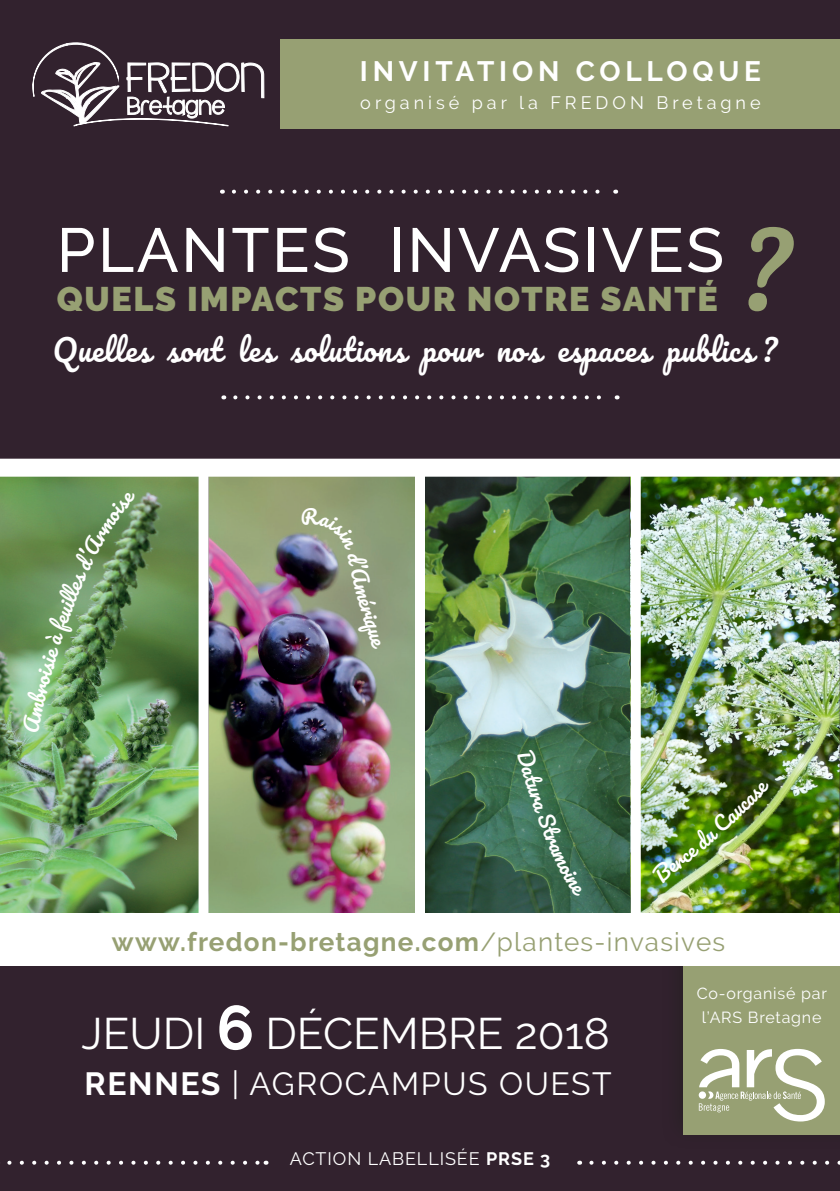
<style>
.page{position:relative;width:840px;height:1191px;background:#fff}
.page>*{position:absolute;margin:0;border:0;box-sizing:border-box;transform-origin:0 0}
.t1{font:500 62px "Raleway";letter-spacing:.04em;color:#fff}
.t2{font:44px "Raleway";color:#fff}
.t3{font:900 34px "Raleway";letter-spacing:.05em;color:#97a073}
.t4{font:32px "Raleway";letter-spacing:.05em;color:#fff}
.t5{font:30px "Pacifico";letter-spacing:.02em;color:#fff}
.t6{font:700 28px "Raleway";letter-spacing:.17em;color:#fff}
.t7{font:700 26px "Raleway";letter-spacing:.05em;color:#97a073}
.t8{font:18px "Raleway";letter-spacing:.05em;color:#fff}
.t9{font:16px/24px "Raleway";letter-spacing:.05em;color:#fff;text-align:center}
.s1{font-weight:400}
.s2{font-weight:700;font-size:62px}
.s3{font-weight:700}
</style>
<div class="page">
<div style="left:0;top:0;width:839px;height:1191px;background:#32222e"></div>
<svg style="left:9px;top:1160px;width:250px;height:4px"></svg>
<svg style="left:591px;top:1160px;width:249px;height:4px"></svg>
<div style="left:683px;top:918px;width:156px;height:216px;background:#97a073"></div>
<svg style="left:32px;top:42px;width:232px;height:85px"></svg>
<img style="left:0;top:477px;width:198px;height:436px">
<img style="left:640px;top:477px;width:199px;height:436px">
<img style="left:425px;top:477px;width:205px;height:436px">
<img style="left:208px;top:477px;width:207px;height:436px">
<div style="left:0;top:459px;width:839px;height:18px;background:#fff"></div>
<div style="left:198px;top:469px;width:10px;height:482px;background:#fff"></div>
<div style="left:415px;top:467px;width:10px;height:491px;background:#fff"></div>
<div style="left:630px;top:467px;width:10px;height:491px;background:#fff"></div>
<svg style="left:698px;top:1048px;width:126px;height:73px"></svg>
<div style="left:281px;top:40px;width:558px;height:89px;background:#97a073"></div>
<svg style="left:748px;top:227px;width:45px;height:84px"></svg>
<div style="left:0;top:913px;width:839px;height:52px;background:#fff"></div>
<svg style="left:235px;top:395px;width:366px;height:4px"></svg>
<svg style="left:234px;top:190px;width:366px;height:4px"></svg>
<svg style="left:22px;top:490px;width:114px;height:243px;background:#6a955f"></svg>
<img style="left:301px;top:507px;width:81px;height:143px">
<svg style="left:516px;top:748px;width:67px;height:149px;background:#3f7154"></svg>
<img style="left:650px;top:779px;width:120px;height:105px">
<h3 class="t6" style="left:360px;top:55px;width:402px">Invi tati on COLLOQUE</h3>
<p class="t8" style="left:360px;top:92px;width:221px">organisé par la FREDON</p>
<p class="t8" style="left:656px;top:92px;width:106px">B retagne</p>
<h1 class="t1" style="left:57px;top:214px;width:668px">PLANTES INVASIVES</h1>
<h3 class="t3" style="left:57px;top:280px;width:662px">QUELS IMPACTS POUR NOTRE SANTÉ</h3>
<h3 class="t5" style="left:53px;top:334px;width:725px">Quelles sont les solutions pour nos espaces publics ?</h3>
<h3 class="t7" style="left:112px;top:927px;width:614px">www.fredon-bretagne.com<span class="s1">/plantes-invasives</span></h3>
<h2 class="t2" style="left:82px;top:1008px;width:529px">Jeudi <span class="s2">6</span> décembre 2018</h2>
<h3 class="t4" style="left:84px;top:1065px;width:528px"><span class="s3">RENN ES</span> | agrocampus ouest</h3>
<p class="t8" style="left:290px;top:1147px;width:261px">Action labellisée <span class="s3">PRSE 3</span></p>
<p class="t9" style="left:696px;top:980px;width:132px">Co-organisé par l’ARS Bretagne</p>
</div>
